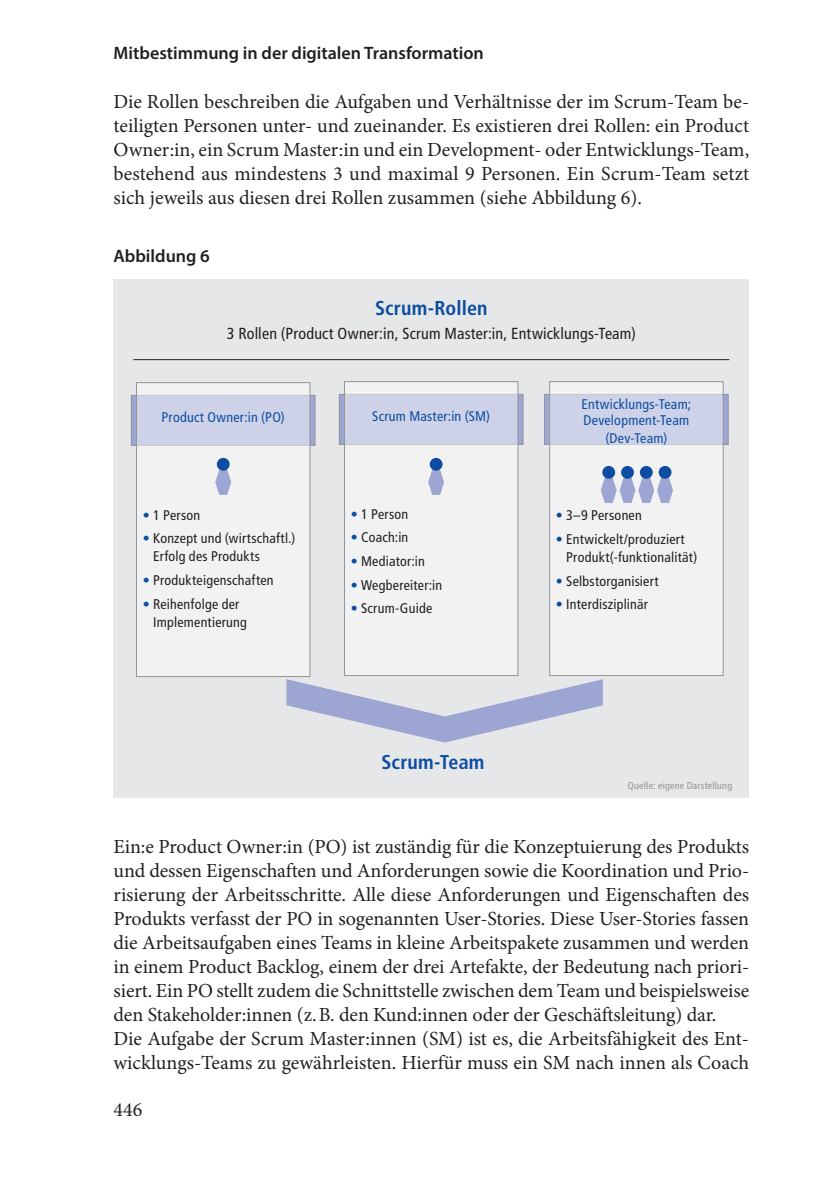
<style>
.page{position:relative;width:840px;height:1191px;background:#fff}
.page>*{position:absolute;margin:0;border:0;box-sizing:border-box;transform-origin:0 0}
.t1{font:20px/24px "Minion Pro";letter-spacing:-.005em;color:#231f20;text-align:justify}
.t2{font:700 condensed 20px "Frutiger";letter-spacing:.01em;color:#0d4da1}
.t3{font:600 18px "Myriad Pro";color:#231f20}
.t4{font:condensed 16px "Frutiger";letter-spacing:.01em;color:#231f20}
.t5{font:condensed 14px/18px "Frutiger";letter-spacing:.015em;color:#231f20}
.t6{font:condensed 14px/16px "Frutiger";letter-spacing:.015em;color:#0d4da1}
.t7{font:condensed 10px "Frutiger";letter-spacing:.02em;color:#939598}
.s1{color:#0d4da1}
</style>
<div class="page">
<div style="left:113px;top:279px;width:635px;height:519px;background:#e6e7e9"></div>
<hr style="left:133px;top:359px;width:596px;height:1px;background:#231f20">
<div style="left:131px;top:395px;width:184px;height:50px;background:linear-gradient(to bottom,#9ea6d3,#9ea6d3)"></div>
<div style="left:131px;top:395px;width:184px;height:51px;border:1px solid #939598"></div>
<svg style="left:138px;top:384px;width:170px;height:291px;fill:#f2f2f3"></svg>
<div style="left:136px;top:382px;width:174px;height:295px;border:1px solid #939598"></div>
<div style="left:339px;top:394px;width:183px;height:50px;background:#9ea6d3"></div>
<div style="left:338px;top:394px;width:185px;height:51px;border:1px solid #939598"></div>
<svg style="left:346px;top:383px;width:170px;height:291px;fill:#f2f2f3"></svg>
<div style="left:344px;top:381px;width:174px;height:295px;border:1px solid #939598"></div>
<div style="left:544px;top:394px;width:183px;height:50px;background:#9ea6d3"></div>
<div style="left:543px;top:394px;width:185px;height:51px;border:1px solid #939598"></div>
<svg style="left:551px;top:383px;width:170px;height:291px;fill:#f2f2f3"></svg>
<div style="left:549px;top:381px;width:174px;height:295px;border:1px solid #939598"></div>
<div style="left:602px;top:466px;width:12px;height:13px;background:#0d4da1;border-radius:50%"></div>
<div style="left:620px;top:466px;width:13px;height:13px;background:#0d4da1;border-radius:50%"></div>
<div style="left:639px;top:466px;width:13px;height:13px;background:#0d4da1;border-radius:50%"></div>
<svg style="left:600px;top:478px;width:72px;height:25px"></svg>
<div style="left:658px;top:466px;width:13px;height:13px;background:#0d4da1;border-radius:50%"></div>
<svg style="left:428px;top:469px;width:16px;height:26px"></svg>
<div style="left:429px;top:458px;width:13px;height:13px;background:#0d4da1;border-radius:50%"></div>
<svg style="left:215px;top:469px;width:16px;height:26px"></svg>
<div style="left:217px;top:458px;width:12px;height:13px;background:#0d4da1;border-radius:50%"></div>
<p class="t3" style="left:113px;top:41px;width:371px">Mitbestimmung in der digitalen Transformation</p>
<p class="t1" style="left:113px;top:89px;width:637px">Die Rollen beschreiben die Aufgaben und Verhältnisse der im Scrum-Team be&shy;teiligten Personen unter- und zueinander. Es existieren drei Rollen: ein Product Owner:in, ein Scrum Master:in und ein Development- oder Entwicklungs-Team, bestehend aus mindestens 3 und maximal 9 Personen. Ein Scrum-Team setzt sich jeweils aus diesen drei Rollen zusammen (siehe Abbildung 6).</p>
<p class="t3" style="left:113px;top:244px;width:98px">Abbildung 6</p>
<p class="t2" style="left:375px;top:296px;width:114px">Scrum-Rollen</p>
<p class="t4" style="left:227px;top:324px;width:410px">3 Rollen (Product Owner:in, Scrum Master:in, Entwicklungs-Team)</p>
<p class="t6" style="left:161px;top:409px;width:125px">Product Owner:in (PO)</p>
<p class="t5" style="left:143px;top:506px;width:59px"><span class="s1">•</span> 1 Person</p>
<p class="t5" style="left:153px;top:529px;width:144px;text-indent:-10px"><span class="s1">•</span> Konzept und (wirtschaftl.)<br>Erfolg des Produkts</p>
<p class="t5" style="left:143px;top:571px;width:132px"><span class="s1">•</span> Produkteigenschaften</p>
<p class="t5" style="left:153px;top:595px;width:95px;text-indent:-10px"><span class="s1">•</span> Reihenfolge der<br>Implementierung</p>
<p class="t6" style="left:372px;top:408px;width:119px">Scrum Master:in (SM)</p>
<p class="t5" style="left:350px;top:505px;width:59px"><span class="s1">•</span> 1 Person</p>
<p class="t5" style="left:350px;top:528px;width:59px"><span class="s1">•</span> Coach:in</p>
<p class="t5" style="left:350px;top:552px;width:76px"><span class="s1">•</span> Mediator:in</p>
<p class="t5" style="left:350px;top:576px;width:93px"><span class="s1">•</span> Wegbereiter:in</p>
<p class="t5" style="left:350px;top:599px;width:83px"><span class="s1">•</span> Scrum-Guide</p>
<p class="t2" style="left:381px;top:750px;width:104px">Scrum-Team</p>
<p class="t6" style="left:581px;top:396px;width:111px">Entwicklungs-Team;<br>Development-Team</p>
<p class="t6" style="left:605px;top:430px;width:63px">(Dev-Team)</p>
<p class="t5" style="left:555px;top:506px;width:87px"><span class="s1">•</span> 3–9 Personen</p>
<p class="t5" style="left:566px;top:530px;width:132px;text-indent:-10px"><span class="s1">•</span> Entwickelt/produziert<br>Produkt(-funktionalität)</p>
<p class="t5" style="left:555px;top:572px;width:104px"><span class="s1">•</span> Selbstorganisiert</p>
<p class="t5" style="left:555px;top:595px;width:93px"><span class="s1">•</span> Interdisziplinär</p>
<p class="t7" style="left:627px;top:779px;width:106px">Quelle: eigene Darstellung</p>
<p class="t1" style="left:113px;top:834px;width:637px;text-align:left">Ein:e Product Owner:in (PO) ist zuständig für die Konzeptuierung des Produkts und dessen Eigenschaften und Anforderungen sowie die Koordination und Prio&shy;risierung der Arbeitsschritte. Alle diese Anforderungen und Eigenschaften des Produkts verfasst der PO in sogenannten User-Stories. Diese User-Stories fassen die Arbeitsaufgaben eines Teams in kleine Arbeitspakete zusammen und werden in einem Product Backlog, einem der drei Artefakte, der Bedeutung nach priori&shy;siert. Ein PO stellt zudem die Schnittstelle zwischen dem Team und beispielsweise den Stakeholder:innen (z.B. den Kund:innen oder der Geschäftsleitung) dar.<br>Die Aufgabe der Scrum Master:innen (SM) ist es, die Arbeitsfähigkeit des Ent&shy;wicklungs-Teams zu gewährleisten. Hierfür muss ein SM nach innen als Coach</p>
<p class="t1" style="left:113px;top:1097px;width:30px">446</p>
</div>
